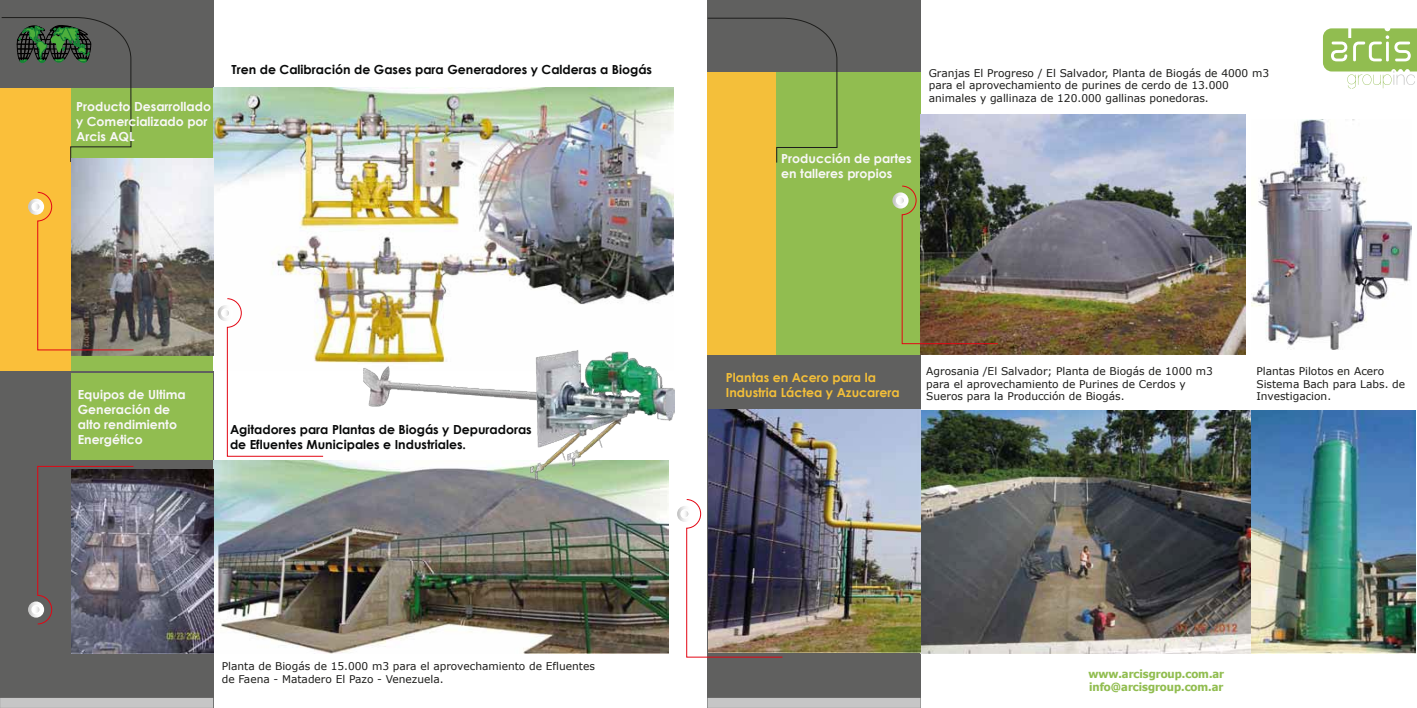
<style>
.page{position:relative;width:1417px;height:708px;background:#fff}
.page>*{position:absolute;margin:0;border:0;box-sizing:border-box;transform-origin:0 0}
.t1{font:700 12.5px/15px "Century Gothic";color:#f8f7f7}
.t2{font:700 12.5px/15px "Century Gothic";color:#090a0a}
.t3{font:700 12.5px "Century Gothic";color:#f4bf39}
.t4{font:700 11.25px/12.8px "Tahoma";color:#91bd50}
.t5{font:10.62px/12.8px "Verdana";color:#1d1d1b}
</style>
<div class="page">
<div style="left:707px;top:0;width:214px;height:708px;background:#60605f"></div>
<div style="left:707px;top:697px;width:214px;height:10px;background:#c6c6c6"></div>
<div style="left:0;top:0;width:213px;height:708px;background:#60605f"></div>
<div style="left:0;top:697px;width:213px;height:10px;background:#c6c6c6"></div>
<div style="left:708px;top:73px;width:71px;height:282px;background:#f4bf3a"></div>
<div style="left:776px;top:73px;width:145px;height:282px;background:#91bd50"></div>
<div style="left:0;top:88px;width:72px;height:282px;background:#fabf3a"></div>
<div style="left:71px;top:88px;width:142px;height:282px;background:#91bd50"></div>
<svg style="left:1323px;top:28px;width:94px;height:60px"></svg>
<div style="left:71px;top:373px;width:142px;height:87px;background:#91bd50"></div>
<svg style="left:707px;top:18px;width:130px;height:145px"></svg>
<svg style="left:28px;top:601px;width:16px;height:16px"></svg>
<svg style="left:32px;top:466px;width:102px;height:158px"></svg>
<div style="left:31px;top:605px;width:10px;height:9px;border:1px solid #fff;border-radius:50%"></div>
<svg style="left:1px;top:17px;width:130px;height:145px"></svg>
<svg style="left:677px;top:506px;width:16px;height:16px"></svg>
<svg style="left:681px;top:499px;width:102px;height:158px"></svg>
<div style="left:680px;top:509px;width:10px;height:9px;border:1px solid #fff;border-radius:50%"></div>
<img style="left:921px;top:114px;width:324px;height:241px">
<img style="left:708px;top:409px;width:707px;height:244px">
<img style="left:213px;top:460px;width:456px;height:193px">
<img style="left:71px;top:470px;width:143px;height:183px">
<svg style="left:892px;top:192px;width:17px;height:16px"></svg>
<img style="left:897px;top:186px;width:101px;height:158px">
<div style="left:896px;top:196px;width:9px;height:9px;border:1px solid #fff;border-radius:50%"></div>
<img style="left:214px;top:88px;width:460px;height:282px">
<svg style="left:218px;top:305px;width:16px;height:16px"></svg>
<svg style="left:222px;top:298px;width:101px;height:158px"></svg>
<div style="left:221px;top:308px;width:9px;height:10px;border:1px solid #fff;border-radius:50%"></div>
<img style="left:1251px;top:120px;width:160px;height:229px">
<img style="left:71px;top:159px;width:143px;height:196px">
<svg style="left:28px;top:199px;width:16px;height:16px"></svg>
<svg style="left:32px;top:192px;width:102px;height:158px"></svg>
<div style="left:31px;top:202px;width:10px;height:9px;border:1px solid #fff;border-radius:50%"></div>
<img style="left:364px;top:347px;width:310px;height:135px">
<p class="t1" style="left:76px;top:98px;width:147px">Producto Desarrollado y y Comercializado por<br>Arcis AQL</p>
<p class="t2" style="left:232px;top:62px;width:422px">Tren de Calibración de Gases para Generadores y Calderas a Biogás</p>
<p class="t5" style="left:929px;top:67px;width:342px">Granjas El Progreso / El Salvador, Planta de Biogás de 4000 m3 para el aprovechamiento de purines de cerdo de 13.000 animales y gallinaza de 120.000 gallinas ponedoras.</p>
<p class="t1" style="left:781px;top:150px;width:132px">Producción de partes en talleres propios</p>
<p class="t3" style="left:726px;top:368px;width:151px">Plantas en Acero para la</p>
<p class="t1" style="left:78px;top:386px;width:109px">Equipos de Ultima</p>
<p class="t3" style="left:726px;top:383px;width:175px">Industria Láctea y Azucarera</p>
<p class="t1" style="left:78px;top:401px;width:101px">Generación de alto rendimiento<br>Energético</p>
<p class="t2" style="left:230px;top:421px;width:303px">Agitadores para Plantas de Biogás y Depuradoras de Efluentes Municipales e Industriales.</p>
<p class="t5" style="left:926px;top:365px;width:288px">Agrosania /El Salvador; Planta de Biogás de 1000 m3 para el aprovechamiento de Purines de Cerdos y<br>Sueros para la Producción de Biogás.</p>
<p class="t5" style="left:1256px;top:365px;width:150px">Plantas Pilotos en Acero<br>Sistema Bach para Labs. de<br>Investigacion.</p>
<p class="t5" style="left:222px;top:660px;width:375px">Planta de Biogás de 15.000 m3 para el aprovechamiento de Efluentes de Faena - Matadero El Pazo - Venezuela.</p>
<p class="t4" style="left:1088px;top:667px;width:137px">www.arcisgroup.com.ar info@arcisgroup.com.ar</p>
</div>
